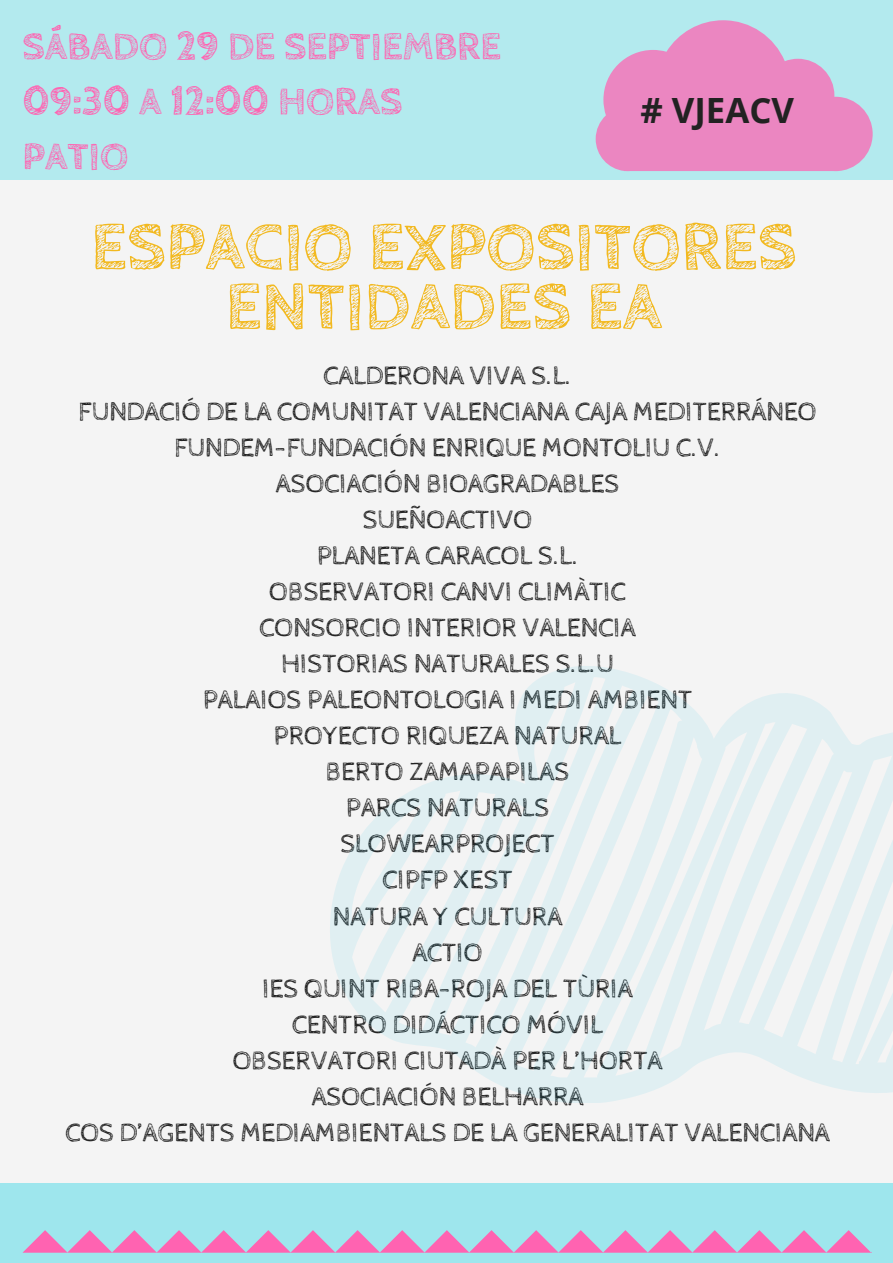
<style>
.page{position:relative;width:893px;height:1263px;background:#f4f4f4}
.page>*{position:absolute;margin:0;border:0;box-sizing:border-box;transform-origin:0 0}
.t1{font:700 69.6px/59.7px "Cabin Sketch";color:#f2b920;text-align:center}
.t2{font:700 39.75px/55.2px "Cabin Sketch";color:#ff63b1}
.t3{font:700 34.8px "Open Sans";color:#222}
.t4{font:26.55px/36px "Cabin Sketch";color:#222;text-align:center}
</style>
<div class="page">
<div style="left:0;top:0;width:893px;height:180px;background:#b3eaee"></div>
<div style="left:0;top:1183px;width:893px;height:80px;background:#9ee6ed"></div>
<svg style="left:23px;top:1230px;width:848px;height:22px"></svg>
<svg style="left:596px;top:20px;width:277px;height:151px"></svg>
<svg style="left:330px;top:666px;width:563px;height:436px"></svg>
<h2 class="t2" style="left:23px;top:20px;width:480px">SÁBADO 29 DE SEPTIEMBRE<br>09:30 A 12:00 HORAS<br>PATIO</h2>
<h3 class="t3" style="left:640px;top:86px;width:155px"># VJEACV</h3>
<h1 class="t1" style="left:91px;top:219px;width:707px">ESPACIO EXPOSITORES<br>ENTIDADES EA</h1>
<p class="t4" style="left:65px;top:358px;width:766px">CALDERONA VIVA S.L.<br>FUNDACIÓ DE LA COMUNITAT VALENCIANA CAJA MEDITERRÁNEO<br>FUNDEM-FUNDACIÓN ENRIQUE MONTOLIU C.V.<br>ASOCIACIÓN BIOAGRADABLES<br>SUEÑOACTIVO<br>PLANETA CARACOL S.L.<br>OBSERVATORI CANVI CLIMÀTIC<br>CONSORCIO INTERIOR VALENCIA<br>HISTORIAS NATURALES S.L.U<br>PALAIOS PALEONTOLOGIA I MEDI AMBIENT<br>PROYECTO RIQUEZA NATURAL<br>BERTO ZAMAPAPILAS<br>PARCS NATURALS<br>SLOWEARPROJECT<br>CIPFP XEST<br>NATURA Y CULTURA<br>ACTIO<br>IES QUINT RIBA-ROJA DEL TÙRIA<br>CENTRO DIDÁCTICO MÓVIL<br>OBSERVATORI CIUTADÀ PER L’HORTA<br>ASOCIACIÓN BELHARRA<br>COS D’AGENTS MEDIAMBIENTALS DE LA GENERALITAT VALENCIANA</p>
</div>
